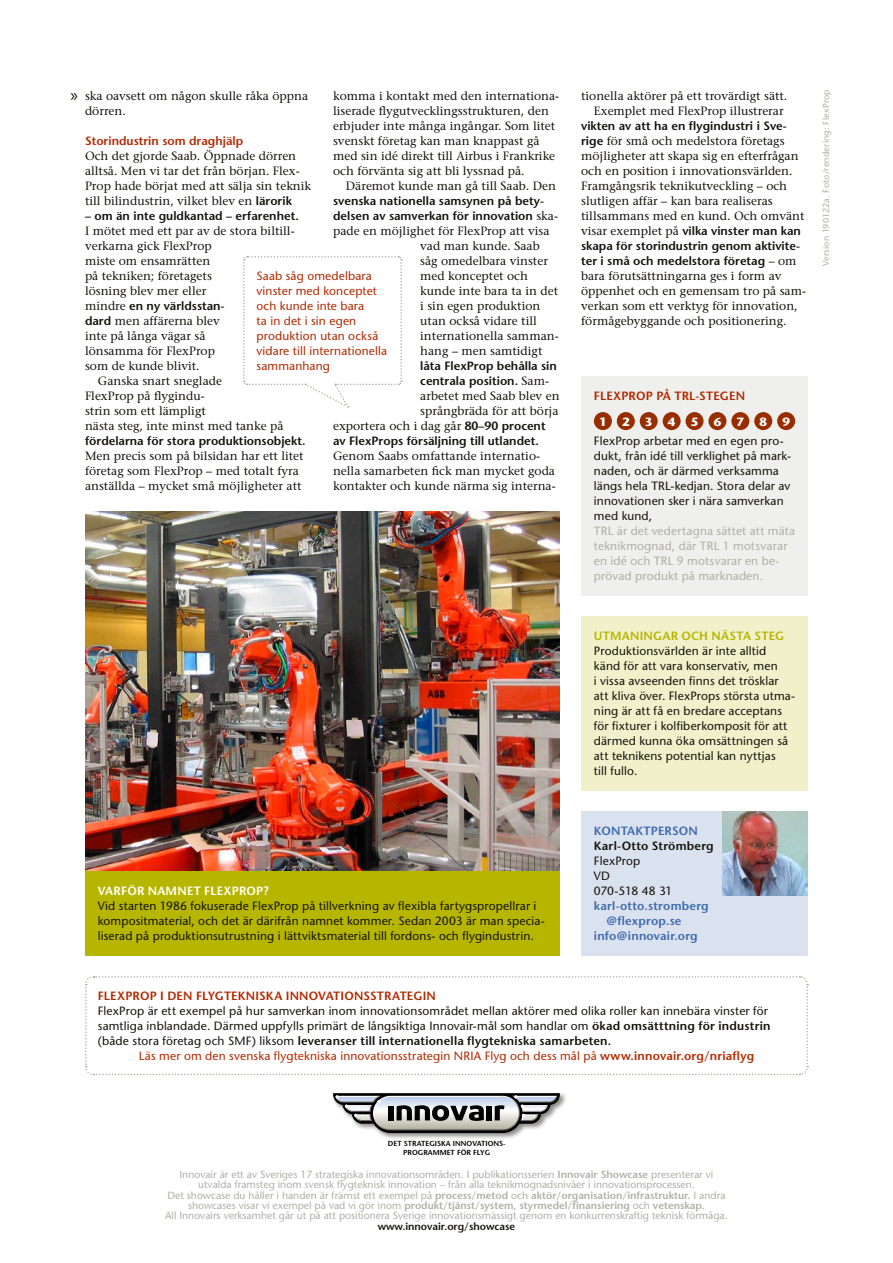
<style>
.page{position:relative;width:893px;height:1263px;background:#fff}
.page>*{position:absolute;margin:0;border:0;box-sizing:border-box;transform-origin:0 0}
.t1{font:18px "Myriad Pro";color:#15130b}
.t2{font:12px/15px "Stone Serif";color:#15130b}
.t3{font:12px/15px "Stone Sans";letter-spacing:.01em;color:#15130b}
.t4{font:600 12px/15px "Stone Sans";color:#15130b}
.t5{font:12px/15px "Stone Sans";letter-spacing:.01em;color:#b12a00}
.t6{font:12px/15px "Stone Sans";letter-spacing:.01em;color:#b0b0a6}
.t7{font:600 12px "Stone Sans";letter-spacing:.005em;color:#b12a00}
.t8{font:600 12px "Stone Sans";letter-spacing:.015em;color:#3e6aad}
.t9{font:600 12px "Stone Sans";letter-spacing:.02em;color:#b6b600}
.t10{font:600 12px "Stone Sans";letter-spacing:.02em;color:#fff}
.t11{font:600 12px "Stone Sans";letter-spacing:.02em;color:#15130b}
.t12{font:700 12px "Stone Sans";color:#fff}
.t13{font:10.35px/10.4px "Stone Sans";color:#b0b0a6;text-align:center}
.t14{font:600 10.35px "Stone Sans";color:#15130b}
.t15{font:9px "Stone Sans";letter-spacing:.02em;color:#b0b0a6}
.t16{font:600 7.35px/9.1px "Stone Sans";color:#000;text-align:center}
.s1{font-family:"Stone Sans";font-weight:600}
.s2{font-family:"Stone Serif";font-weight:400}
.s3{font-weight:600}
</style>
<div class="page">
<img style="left:85px;top:511px;width:475px;height:360px">
<svg style="left:85px;top:976px;width:724px;height:100px"></svg>
<div style="left:581px;top:616px;width:227px;height:174px;background:#f0f0cb"></div>
<svg style="left:243px;top:256px;width:160px;height:152px"></svg>
<div style="left:581px;top:376px;width:227px;height:219px;background:#efefed"></div>
<div style="left:777px;top:412px;width:18px;height:18px;background:#982e00;border-radius:50%"></div>
<div style="left:754px;top:412px;width:18px;height:18px;background:#982e00;border-radius:50%"></div>
<div style="left:731px;top:412px;width:18px;height:18px;background:#982e00;border-radius:50%"></div>
<div style="left:708px;top:412px;width:18px;height:18px;background:#982e00;border-radius:50%"></div>
<div style="left:685px;top:412px;width:18px;height:18px;background:#982e00;border-radius:50%"></div>
<div style="left:663px;top:412px;width:18px;height:18px;background:#982e00;border-radius:50%"></div>
<div style="left:640px;top:412px;width:18px;height:18px;background:#982e00;border-radius:50%"></div>
<div style="left:617px;top:412px;width:18px;height:18px;background:#982e00;border-radius:50%"></div>
<div style="left:594px;top:412px;width:18px;height:18px;background:#982e00;border-radius:50%"></div>
<div style="left:581px;top:811px;width:227px;height:144px;background:#dbe2ef"></div>
<img style="left:723px;top:811px;width:85px;height:84px">
<div style="left:85px;top:871px;width:475px;height:84px;background:#b6b600"></div>
<div style="left:332px;top:1092px;width:235px;height:48px;background:#15130b;opacity:.5"></div>
<svg style="left:333px;top:1093px;width:227px;height:40px"></svg>
<p class="t2" style="left:85px;top:88px;width:225px">ska oavsett om någon skulle råka öppna dörren.</p>
<p class="t7" style="left:85px;top:134px;width:160px">Storindustrin som draghjälp</p>
<p class="t2" style="left:85px;top:148px;width:228px">Och det gjorde Saab. Öppnade dörren alltså. Men vi tar det från början. Flex-Prop hade börjat med att sälja sin teknik till bilindustrin, vilket blev en <span class="s1">lärorik</span></p>
<p class="t4" style="left:85px;top:208px;width:215px">– om än inte guldkantad – erfarenhet.</p>
<p class="t2" style="left:85px;top:223px;width:211px">I mötet med ett par av de stora biltill&shy;verkarna gick FlexProp<br>miste om ensamrätten<br>på tekniken; företagets<br>lösning blev mer eller</p>
<p class="t4" style="left:85px;top:298px;width:141px"><span class="s2">mindre</span> en ny världsstan-</p>
<p class="t2" style="left:85px;top:313px;width:136px"><span class="s1">dard</span> men affärerna blev inte på långa vägar så lönsamma för FlexProp som de kunde blivit.</p>
<p class="t2" style="left:85px;top:373px;width:200px;text-indent:13px">Ganska snart sneglade<br>FlexProp på flygindu-<br>strin som ett lämpligt<br>nästa steg, inte minst med tanke på</p>
<p class="t4" style="left:85px;top:433px;width:222px">fördelarna för stora produktionsobjekt.</p>
<p class="t2" style="left:85px;top:448px;width:220px">Men precis som på bilsidan har ett litet företag som FlexProp – med totalt fyra anställda – mycket små möjligheter att</p>
<p class="t2" style="left:333px;top:88px;width:228px">komma i kontakt med den internationa&shy;liserade flygutvecklingsstrukturen, den erbjuder inte många ingångar. Som litet svenskt företag kan man knappast gå med sin idé direkt till Airbus i Frankrike och förvänta sig att bli lyssnad på.</p>
<p class="t2" style="left:346px;top:178px;width:212px">Däremot kunde man gå till Saab. Den</p>
<p class="t4" style="left:333px;top:193px;width:226px">svenska nationella samsynen på bety&shy;delsen av samverkan för innovation <span class="s2">ska-</span></p>
<p class="t2" style="left:420px;top:223px;width:140px;text-indent:-87px">pade en möjlighet för FlexProp att visa vad man kunde. Saab såg omedelbara vinster med konceptet och kunde inte bara ta in det i sin egen produktion utan också vidare till internationella samman&shy;hang – men samtidigt</p>
<p class="t4" style="left:420px;top:358px;width:138px">låta FlexProp behålla sin centrala position. <span class="s2">Sam-</span></p>
<p class="t2" style="left:420px;top:388px;width:141px">arbetet med Saab blev en</p>
<p class="t2" style="left:420px;top:403px;width:140px">språngbräda för att börja</p>
<p class="t2" style="left:333px;top:418px;width:214px">exportera och i dag går <span class="s1">80–90 procent</span></p>
<p class="t4" style="left:333px;top:433px;width:207px">av FlexProps försäljning till utlandet.</p>
<p class="t2" style="left:333px;top:448px;width:224px">Genom Saabs omfattande internatio&shy;nella samarbeten fick man mycket goda kontakter och kunde närma sig interna-</p>
<h1 class="t1" style="left:71px;top:84px;width:9px">»</h1>
<p class="t5" style="left:257px;top:268px;width:132px">Saab såg omedelbara vinster med konceptet och kunde inte bara<br>ta in det i sin egen produktion utan också vidare till internationella sammanhang</p>
<p class="t2" style="left:594px;top:88px;width:195px;text-indent:-13px">tionella aktörer på ett trovärdigt sätt.<br>Exemplet med FlexProp illustrerar</p>
<p class="t4" style="left:581px;top:118px;width:207px">vikten av att ha en flygindustri i Sve-</p>
<p class="t2" style="left:581px;top:133px;width:225px"><span class="s1">rige</span> för små och medelstora företags möjligheter att skapa sig en efterfrågan och en position i innovationsvärlden.<br>Framgångsrik teknikutveckling – och slutligen affär – kan bara realiseras tillsammans med en kund. Och omvänt</p>
<p class="t4" style="left:581px;top:223px;width:221px;text-align:justify"><span class="s2">visar exemplet på</span> vilka vinster man kan skapa för storindustrin genom aktivite&shy;ter i små och medelstora företag <span class="s2">– om</span></p>
<p class="t2" style="left:581px;top:268px;width:226px">bara förutsättningarna ges i form av öppenhet och en gemensam tro på sam&shy;verkan som ett verktyg för innovation, förmågebyggande och positionering.</p>
<p class="t15" style="left:821px;top:266px;width:178px;rotate:-90deg">Version 190122a. Foto/rendering: FlexProp</p>
<p class="t7" style="left:594px;top:389px;width:153px">FLEXPROP PÅ TRL-STEGEN</p>
<p class="t3" style="left:594px;top:433px;width:199px">FlexProp arbetar med en egen pro&shy;dukt, från idé till verklighet på mark&shy;naden, och är därmed verksamma längs hela TRL-kedjan. Stora delar av innovationen sker i nära samverkan med kund,</p>
<p class="t6" style="left:594px;top:523px;width:203px">TRL är det vedertagna sättet att mäta teknikmognad, där TRL 1 motsvarar en idé och TRL 9 motsvarar en be&shy;prövad produkt på marknaden.</p>
<p class="t12" style="left:599px;top:414px;width:9px">1</p>
<p class="t12" style="left:622px;top:414px;width:9px">2</p>
<p class="t12" style="left:645px;top:414px;width:9px">3</p>
<p class="t12" style="left:668px;top:414px;width:9px">4</p>
<p class="t12" style="left:691px;top:414px;width:9px">5</p>
<p class="t12" style="left:714px;top:414px;width:9px">6</p>
<p class="t12" style="left:737px;top:414px;width:9px">7</p>
<p class="t12" style="left:759px;top:414px;width:9px">8</p>
<p class="t12" style="left:782px;top:414px;width:9px">9</p>
<p class="t9" style="left:594px;top:629px;width:192px">UTMANINGAR OCH NÄSTA STEG</p>
<p class="t3" style="left:594px;top:643px;width:203px">Produktionsvärlden är inte alltid känd för att vara konservativ, men<br>i vissa avseenden finns det trösklar att kliva över. FlexProps största utma&shy;ning är att få en bredare acceptans för fixturer i kolfiberkomposit för att därmed kunna öka omsättningen så att teknikens potential kan nyttjas<br>till fullo.</p>
<p class="t10" style="left:98px;top:884px;width:173px">VARFÖR NAMNET FLEXPROP?</p>
<p class="t3" style="left:98px;top:898px;width:448px">Vid starten 1986 fokuserade FlexProp på tillverkning av flexibla fartygspropellrar i kompositmaterial, och det är därifrån namnet kommer. Sedan 2003 är man specia&shy;liserad på produktionsutrustning i lättviktsmaterial till fordons- och flygindustrin.</p>
<p class="t7" style="left:98px;top:989px;width:340px">FLEXPROP I DEN FLYGTEKNISKA INNOVATIONSSTRATEGIN</p>
<p class="t8" style="left:594px;top:824px;width:106px">KONTAKTPERSON</p>
<p class="t11" style="left:594px;top:839px;width:121px">Karl-Otto Strömberg</p>
<p class="t3" style="left:594px;top:853px;width:80px">FlexProp<br>VD<br>070-518 48 31</p>
<p class="t8" style="left:594px;top:899px;width:116px">karl-otto.stromberg</p>
<p class="t8" style="left:607px;top:914px;width:76px">@flexprop.se</p>
<p class="t8" style="left:594px;top:929px;width:105px">info@innovair.org</p>
<p class="t3" style="left:98px;top:1003px;width:674px">FlexProp är ett exempel på hur samverkan inom innovationsområdet mellan aktörer med olika roller kan innebära vinster för samtliga inblandade. Därmed uppfylls primärt de långsiktiga Innovair-mål som handlar om <span class="s3">ökad omsätttning för industrin </span>(både stora företag och SMF) liksom <span class="s3">leveranser till internationella flygtekniska samarbeten.</span></p>
<p class="t5" style="left:139px;top:1048px;width:617px">Läs mer om den svenska flygtekniska innovationsstrategin NRIA Flyg och dess mål på <span class="s3">www.innovair.org/nriaflyg</span></p>
<p class="t16" style="left:388px;top:1139px;width:119px">DET STRATEGISKA INNOVATIONS-<br>PROGRAMMET FÖR FLYG</p>
<p class="t13" style="left:165px;top:1169px;width:564px">Innovair är ett av Sveriges 17 strategiska innovationsområden. I publikationsserien <span class="s3">Innovair Showcase</span> presenterar vi utvalda framsteg inom svensk flygteknisk innovation – från alla teknikmognadsnivåer i innovationsprocessen.<br>Det showcase du håller i handen är främst ett exempel på <span class="s3">process/metod</span> och <span class="s3">aktör/organisation/infrastruktur.</span> I andra showcases visar vi exempel på vad vi gör inom <span class="s3">produkt/tjänst/system, styrmedel/finansiering</span> och <span class="s3">vetenskap.<br></span>All Innovairs verksamhet går ut på att positionera Sverige innovationsmässigt genom en konkurrenskraftig teknisk förmåga.</p>
<p class="t14" style="left:378px;top:1220px;width:139px">www.innovair.org/showcase</p>
</div>
